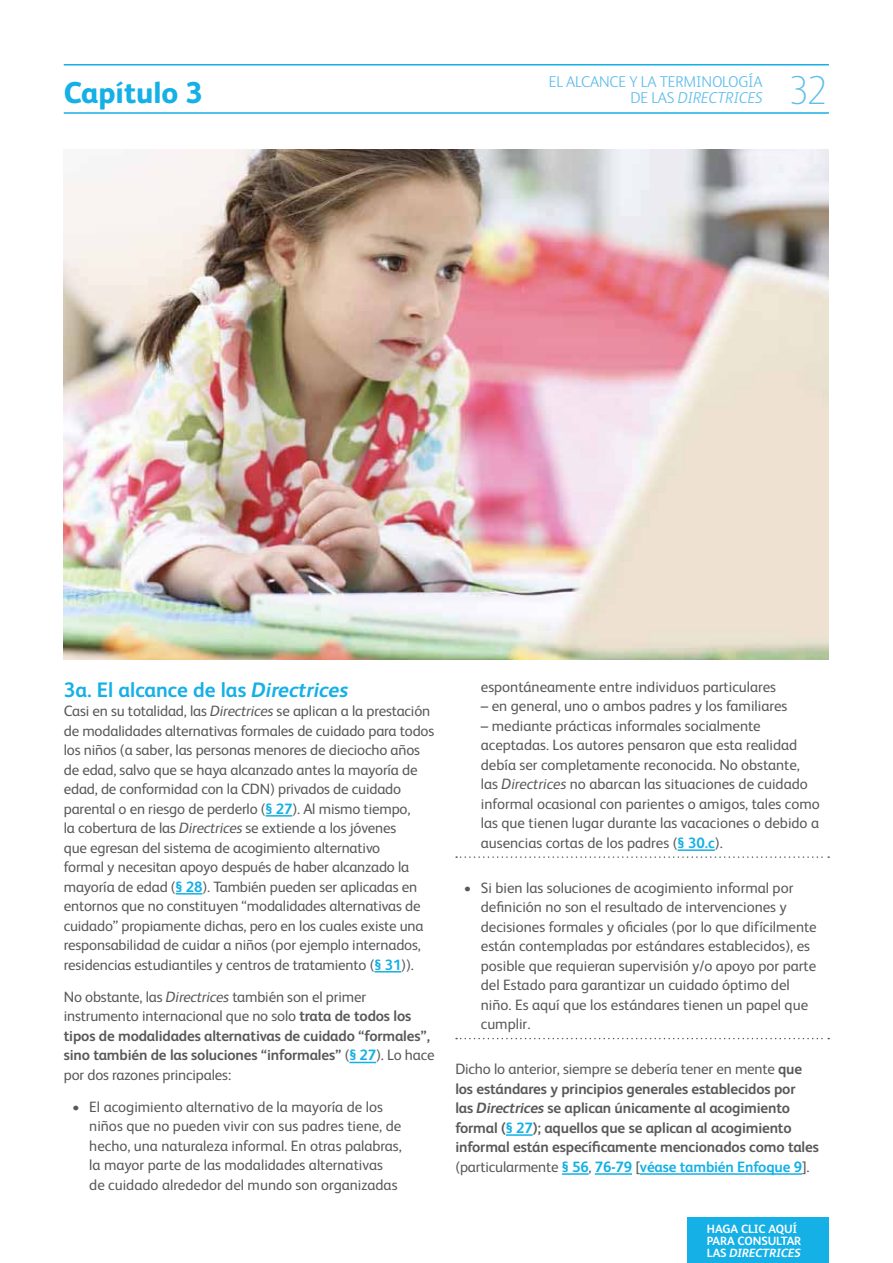
<style>
.page{position:relative;width:893px;height:1263px;background:#fff}
.page>*{position:absolute;margin:0;border:0;box-sizing:border-box;transform-origin:0 0}
.t1{font:100 40.5px "FS Albert";color:#61bdeb}
.t2{font:800 30px "FS Albert";color:#14b0e6}
.t3{font:700 21px "FS Albert";color:#14b0e6}
.t4{font:300 15.75px/15.8px "FS Albert";letter-spacing:-.01em;color:#61bdeb;text-align:right}
.t5{font:15px/19.5px "FS Albert";color:#58595b}
.t6{font:700 15px/19.5px "FS Albert";letter-spacing:-.01em;color:#58595b}
.t7{font:700 12px/12px "FS Albert";letter-spacing:-.01em;color:#fff}
.s1{font-style:italic}
.s2{font-weight:700;color:#14b0e6}
.s3{font-weight:400}
.s4{font-weight:400;font-style:italic}
.s5{color:#14b0e6}
</style>
<div class="page">
<hr style="left:64px;top:112px;width:765px;height:2px;background:#14b0e6">
<hr style="left:64px;top:64px;width:765px;height:2px;background:#14b0e6">
<div style="left:687px;top:1217px;width:142px;height:46px;background:#14b0e6"></div>
<img style="left:64px;top:149px;width:765px;height:510px">
<hr style="left:266px;top:815px;width:26px;height:2px;background:#14b0e6">
<hr style="left:176px;top:893px;width:26px;height:2px;background:#14b0e6">
<hr style="left:374px;top:971px;width:27px;height:2px;background:#14b0e6">
<svg style="left:349px;top:1062px;width:27px;height:1px"></svg>
<svg style="left:456px;top:856px;width:373px;height:2px"></svg>
<hr style="left:677px;top:849px;width:38px;height:2px;background:#14b0e6">
<svg style="left:456px;top:1038px;width:373px;height:1px"></svg>
<hr style="left:506px;top:1134px;width:27px;height:2px;background:#14b0e6">
<hr style="left:562px;top:1173px;width:27px;height:2px;background:#14b0e6">
<hr style="left:595px;top:1173px;width:37px;height:2px;background:#14b0e6">
<hr style="left:640px;top:1173px;width:162px;height:2px;background:#14b0e6">
<h2 class="t2" style="left:64px;top:82px;width:141px">Capítulo 3</h2>
<p class="t4" style="left:549px;top:74px;width:216px">EL ALCANCE Y LA TERMINOLOGÍA<br>DE LAS <span class="s1">DIRECTRICES</span></p>
<h1 class="t1" style="left:788px;top:67px;width:41px">32</h1>
<h3 class="t3" style="left:64px;top:682px;width:286px">3a. El alcance de las <span class="s1">Directrices</span></h3>
<p class="t5" style="left:64px;top:703px;width:372px">Casi en su totalidad, las <span class="s1">Directrices</span> se aplican a la prestación de modalidades alternativas formales de cuidado para todos los niños (a saber, las personas menores de dieciocho años de edad, salvo que se haya alcanzado antes la mayoría de edad, de conformidad con la CDN) privados de cuidado parental o en riesgo de perderlo (<span class="s2">§ 27</span>). Al mismo tiempo,<br>la cobertura de las <span class="s1">Directrices</span> se extiende a los jóvenes<br>que egresan del sistema de acogimiento alternativo<br>formal y necesitan apoyo después de haber alcanzado la mayoría de edad (<span class="s2">§ 28</span>). También pueden ser aplicadas en entornos que no constituyen “modalidades alternativas de cuidado” propiamente dichas, pero en los cuales existe una responsabilidad de cuidar a niños (por ejemplo internados, residencias estudiantiles y centros de tratamiento (<span class="s2">§ 31</span>)).</p>
<p class="t6" style="left:64px;top:988px;width:372px"><span class="s3">No obstante, las</span> <span class="s4">Directrices</span> <span class="s3">también son el primer instrumento internacional que no solo</span> trata de todos los tipos de modalidades alternativas de cuidado “formales”, sino también de las soluciones “informales” <span class="s3">(</span><span class="s5">§ 27</span><span class="s3">). Lo hace por dos razones principales:</span></p>
<p class="t5" style="left:89px;top:1099px;width:314px">El acogimiento alternativo de la mayoría de los niños que no pueden vivir con sus padres tiene, de hecho, una naturaleza informal. En otras palabras, la mayor parte de las modalidades alternativas de cuidado alrededor del mundo son organizadas</p>
<p class="t5" style="left:481px;top:679px;width:297px">espontáneamente entre individuos particulares</p>
<p class="t5" style="left:481px;top:698px;width:308px">– en general, uno o ambos padres y los familiares</p>
<p class="t5" style="left:481px;top:718px;width:340px">– mediante prácticas informales socialmente aceptadas. Los autores pensaron que esta realidad debía ser completamente reconocida. No obstante, las <span class="s1">Directrices</span> no abarcan las situaciones de cuidado informal ocasional con parientes o amigos, tales como las que tienen lugar durante las vacaciones o debido a ausencias cortas de los padres (<span class="s2">§ 30.c</span>).</p>
<p class="t5" style="left:481px;top:879px;width:337px">Si bien las soluciones de acogimiento informal por definición no son el resultado de intervenciones y decisiones formales y oficiales (por lo que difícilmente están contempladas por estándares establecidos), es posible que requieran supervisión y/o apoyo por parte del Estado para garantizar un cuidado óptimo del niño. Es aquí que los estándares tienen un papel que cumplir.</p>
<p class="t6" style="left:455px;top:1061px;width:365px"><span class="s3">Dicho lo anterior, siempre se debería tener en mente</span> que los estándares y principios generales establecidos por<br>las <span class="s1">Directrices</span> se aplican únicamente al acogimiento formal (<span class="s5">§ 27</span>); aquellos que se aplican al acogimiento informal están específicamente mencionados como tales <span class="s3">(particularmente</span> <span class="s5">§ 56</span><span class="s3">,</span> <span class="s5">76-79</span> <span class="s3">[</span><span class="s5">véase también Enfoque 9</span><span class="s3">].</span></p>
<p class="t7" style="left:707px;top:1224px;width:96px">HAGA CLIC AQUÍ<br>PARA CONSULTAR<br>LAS <span class="s1">DIRECTRICES</span></p>
</div>
